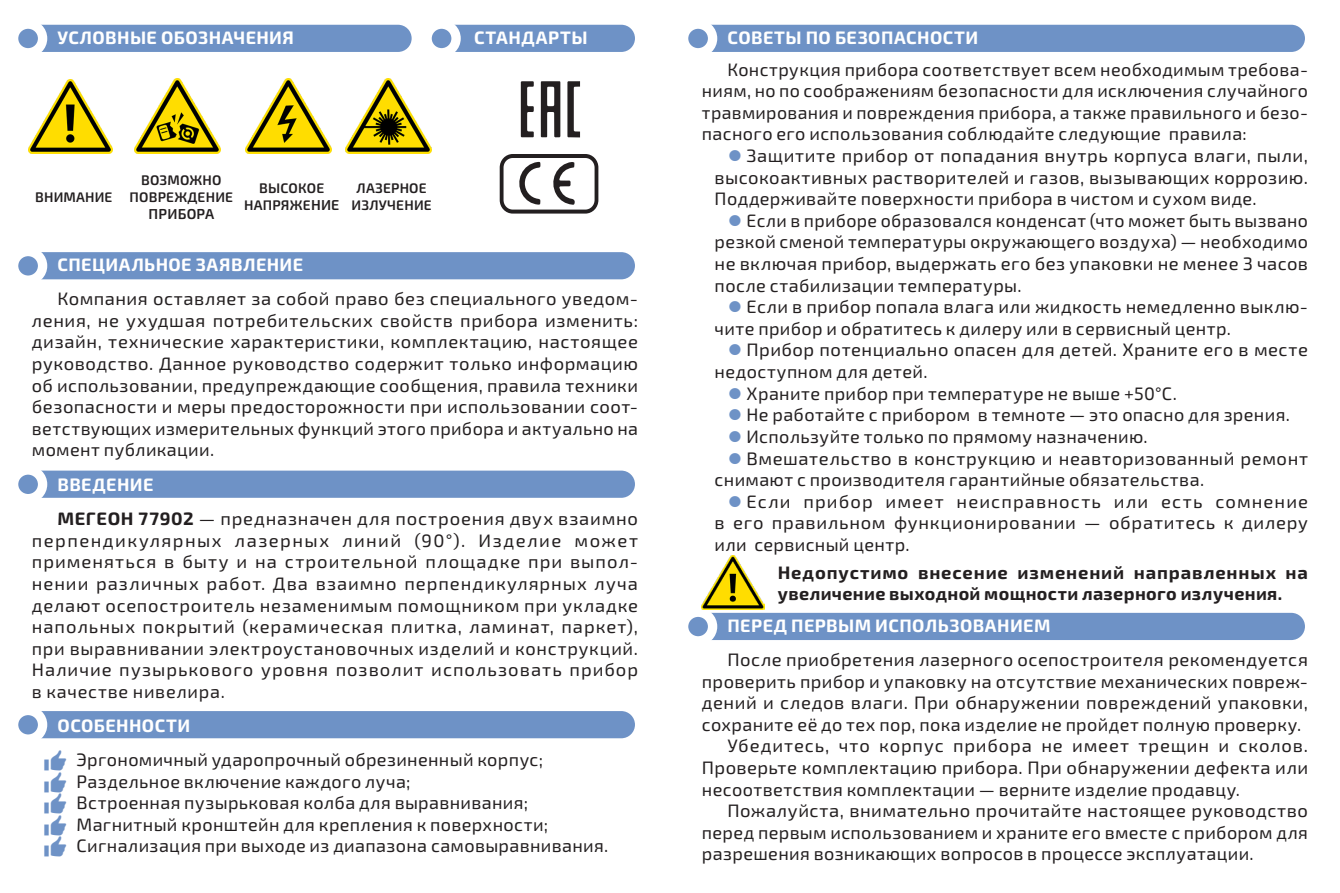
<style>
.page{position:relative;width:1340px;height:893px;background:#fff}
.page>*{position:absolute;margin:0;border:0;box-sizing:border-box;transform-origin:0 0}
.стиль_текста{font:18px/21.6px "Exo 2.0";letter-spacing:.02em;color:#231f20;text-align:justify}
.заголовки{font:700 18px "Exo 2.0";letter-spacing:.025em;color:#fff}
.стиль_текста-2{font:700 18px/21.6px "Exo 2.0";letter-spacing:.035em;color:#231f20}
.стильдля_знаков{font:600 14.4px "Exo 2.0";letter-spacing:.015em;color:#231f20}
.стильдля_знаков-2{font:600 13.95px "Exo 2.0";letter-spacing:.015em;color:#231f20}
.s1{font-size:14.4px}
.s2{font-weight:700}
.s3{color:#6e92c6}
</style>
<div class="page">
<div style="left:41px;top:24px;width:371px;height:28px;background:#6e92c6"></div>
<div style="left:455px;top:24px;width:180px;height:28px;background:#6e92c6"></div>
<svg style="left:14px;top:24px;width:29px;height:29px"></svg>
<div style="left:9px;top:19px;width:38px;height:38px;border:9px solid #fff;border-radius:50%"></div>
<svg style="left:427px;top:24px;width:29px;height:29px"></svg>
<div style="left:422px;top:19px;width:39px;height:38px;border:9px solid #fff;border-radius:50%"></div>
<div style="left:711px;top:24px;width:594px;height:28px;background:#6e92c6"></div>
<svg style="left:683px;top:24px;width:29px;height:29px"></svg>
<div style="left:679px;top:19px;width:38px;height:38px;border:9px solid #fff;border-radius:50%"></div>
<svg style="left:707px;top:608px;width:598px;height:32px;background:#84a2cd"></svg>
<svg style="left:683px;top:612px;width:29px;height:29px"></svg>
<div style="left:679px;top:607px;width:38px;height:39px;border:9px solid #fff;border-radius:50%"></div>
<svg style="left:41px;top:252px;width:594px;height:28px;background:#7295c7"></svg>
<svg style="left:14px;top:251px;width:29px;height:29px"></svg>
<div style="left:9px;top:247px;width:38px;height:38px;border:9px solid #fff;border-radius:50%"></div>
<svg style="left:41px;top:470px;width:594px;height:28px;background:#7295c7"></svg>
<svg style="left:14px;top:470px;width:29px;height:29px"></svg>
<div style="left:9px;top:465px;width:38px;height:38px;border:9px solid #fff;border-radius:50%"></div>
<svg style="left:41px;top:711px;width:594px;height:28px;background:#7295c7"></svg>
<svg style="left:14px;top:710px;width:29px;height:29px"></svg>
<div style="left:9px;top:706px;width:38px;height:38px;border:9px solid #fff;border-radius:50%"></div>
<svg style="left:567px;top:81px;width:13px;height:57px"></svg>
<svg style="left:540px;top:81px;width:20px;height:57px"></svg>
<svg style="left:521px;top:81px;width:13px;height:56px"></svg>
<div style="left:499px;top:154px;width:99px;height:60px;border:4px solid #231f20;border-radius:11px"></div>
<svg style="left:553px;top:162px;width:22px;height:43px"></svg>
<svg style="left:519px;top:162px;width:21px;height:43px"></svg>
<img style="left:702px;top:556px;width:62px;height:53px">
<img style="left:28px;top:80px;width:85px;height:73px">
<img style="left:135px;top:78px;width:86px;height:76px">
<img style="left:245px;top:78px;width:86px;height:76px">
<img style="left:345px;top:78px;width:86px;height:76px">
<p class="заголовки" style="left:57px;top:27px;width:238px">УСЛОВНЫЕ ОБОЗНАЧЕНИЯ</p>
<p class="заголовки" style="left:474px;top:27px;width:115px">СТАНДАРТЫ</p>
<p class="стильдля_знаков-2" style="left:35px;top:189px;width:79px">ВНИМАНИЕ</p>
<p class="стильдля_знаков-2" style="left:141px;top:172px;width:82px">ВОЗМОЖНО</p>
<p class="стильдля_знаков-2" style="left:129px;top:188px;width:105px">ПОВРЕЖДЕНИЕ</p>
<p class="стильдля_знаков" style="left:148px;top:205px;width:67px">ПРИБОРА</p>
<p class="стильдля_знаков-2" style="left:259px;top:180px;width:67px">ВЫСОКОЕ</p>
<p class="стильдля_знаков-2" style="left:244px;top:197px;width:97px">НАПРЯЖЕ<span class="s1">НИЕ</span></p>
<p class="стильдля_знаков-2" style="left:356px;top:180px;width:72px">ЛАЗЕРНОЕ</p>
<p class="стильдля_знаков-2" style="left:351px;top:197px;width:82px">ИЗЛУЧЕНИЕ</p>
<p class="заголовки" style="left:57px;top:254px;width:247px">СПЕЦИАЛЬНОЕ ЗАЯВЛЕНИЕ</p>
<p class="стиль_текста" style="left:32px;top:288px;width:607px;text-indent:26px">Компания оставляет за собой право без специального уведом&shy;ления, не ухудшая потребительских свойств прибора изменить: дизайн, технические характеристики, комплектацию, настоящее руководство. Данное руководство содержит только информацию об использовании, предупреждающие сообщения, правила техники безопасности и меры предосторожности при использовании соот&shy;ветствующих измерительных функций этого прибора и актуально на момент публикации.</p>
<p class="заголовки" style="left:57px;top:474px;width:97px">ВВЕДЕНИЕ</p>
<p class="стиль_текста" style="left:32px;top:508px;width:607px;text-indent:26px"><span class="s2">МЕГЕОН 77902</span> — предназначен для построения двух взаимно перпендикулярных лазерных линий (90°). Изделие может применяться в быту и на строительной площадке при выпол&shy;нении различных работ. Два взаимно перпендикулярных луча делают осепостроитель незаменимым помощником при укладке напольных покрытий (керамическая плитка, ламинат, паркет), при выравнивании электроустановочных изделий и конструкций.<br>Наличие пузырькового уровня позволит использовать прибор в качестве нивелира.</p>
<p class="заголовки" style="left:57px;top:715px;width:134px">ОСОБЕННОСТИ</p>
<p class="стиль_текста" style="left:77px;top:750px;width:468px">Эргономичный ударопрочный обрезиненный корпус;</p>
<p class="стиль_текста" style="left:77px;top:771px;width:335px">Раздельное включение каждого луча;</p>
<p class="стиль_текста" style="left:77px;top:792px;width:453px">Встроенная пузырьковая колба для выравнивания;</p>
<p class="стиль_текста" style="left:77px;top:814px;width:473px">Магнитный кронштейн для крепления к поверхности;</p>
<p class="стиль_текста" style="left:77px;top:835px;width:533px">Сигнализация при выходе из диапазона самовыравнивания.</p>
<p class="заголовки" style="left:727px;top:27px;width:252px">СОВЕТЫ ПО БЕЗОПАСНОСТИ</p>
<p class="стиль_текста" style="left:702px;top:59px;width:607px;text-indent:26px">Конструкция прибора соответствует всем необходимым требова&shy;ниям, но по соображениям безопасности для исключения случайного травмирования и повреждения прибора, а также правильного и безо&shy;пасного его использования соблюдайте следующие правила:</p>
<p class="стиль_текста" style="left:714px;top:145px;width:595px;text-indent:13px"><span class="s3">⚫</span> Защитите прибор от попадания внутрь корпуса влаги, пыли, высокоактивных растворителей и газов, вызывающих коррозию.<br>Поддерживайте поверхности прибора в чистом и сухом виде.</p>
<p class="стиль_текста" style="left:714px;top:210px;width:595px;text-indent:13px"><span class="s3">⚫</span> Если в приборе образовался конденсат (что может быть вызвано резкой сменой температуры окружающего воздуха) — необходимо не включая прибор, выдержать его без упаковки не менее 3 часов после стабилизации температуры.</p>
<p class="стиль_текста" style="left:714px;top:297px;width:595px;text-indent:13px"><span class="s3">⚫</span> Если в прибор попала влага или жидкость немедленно выклю&shy;чите прибор и обратитесь к дилеру или в сервисный центр.</p>
<p class="стиль_текста" style="left:714px;top:340px;width:595px;text-indent:13px"><span class="s3">⚫</span> Прибор потенциально опасен для детей. Храните его в месте недоступном для детей.</p>
<p class="стиль_текста" style="left:727px;top:383px;width:451px"><span class="s3">⚫</span> Храните прибор при температуре не выше +50°C.</p>
<p class="стиль_текста" style="left:727px;top:405px;width:564px"><span class="s3">⚫</span> Не работайте с прибором в темноте — это опасно для зрения.</p>
<p class="стиль_текста" style="left:727px;top:426px;width:422px"><span class="s3">⚫</span> Используйте только по прямому назначению.</p>
<p class="стиль_текста" style="left:714px;top:448px;width:595px;text-indent:13px"><span class="s3">⚫</span> Вмешательство в конструкцию и неавторизованный ремонт снимают с производителя гарантийные обязательства.</p>
<p class="стиль_текста" style="left:714px;top:491px;width:595px;text-indent:13px"><span class="s3">⚫</span> Если прибор имеет неисправность или есть сомнение в его правильном функционировании — обратитесь к дилеру или сервисный центр.</p>
<p class="стиль_текста-2" style="left:777px;top:562px;width:532px">Недопустимо внесение изменений направленных на увеличение выходной мощности лазерного излучения.</p>
<p class="заголовки" style="left:727px;top:615px;width:324px">ПЕРЕД ПЕРВЫМ ИСПОЛЬЗОВАНИЕМ</p>
<p class="стиль_текста" style="left:702px;top:649px;width:607px;text-indent:26px">После приобретения лазерного осепостроителя рекомендуется проверить прибор и упаковку на отсутствие механических повреж&shy;дений и следов влаги. При обнаружении повреждений упаковки, сохраните её до тех пор, пока изделие не пройдет полную проверку.</p>
<p class="стиль_текста" style="left:702px;top:736px;width:607px;text-indent:26px">Убедитесь, что корпус прибора не имеет трещин и сколов.<br>Проверьте комплектацию прибора. При обнаружении дефекта или несоответствия комплектации — верните изделие продавцу.</p>
<p class="стиль_текста" style="left:702px;top:800px;width:607px;text-indent:26px">Пожалуйста, внимательно прочитайте настоящее руководство перед первым использованием и храните его вместе с прибором для разрешения возникающих вопросов в процессе эксплуатации.</p>
</div>
